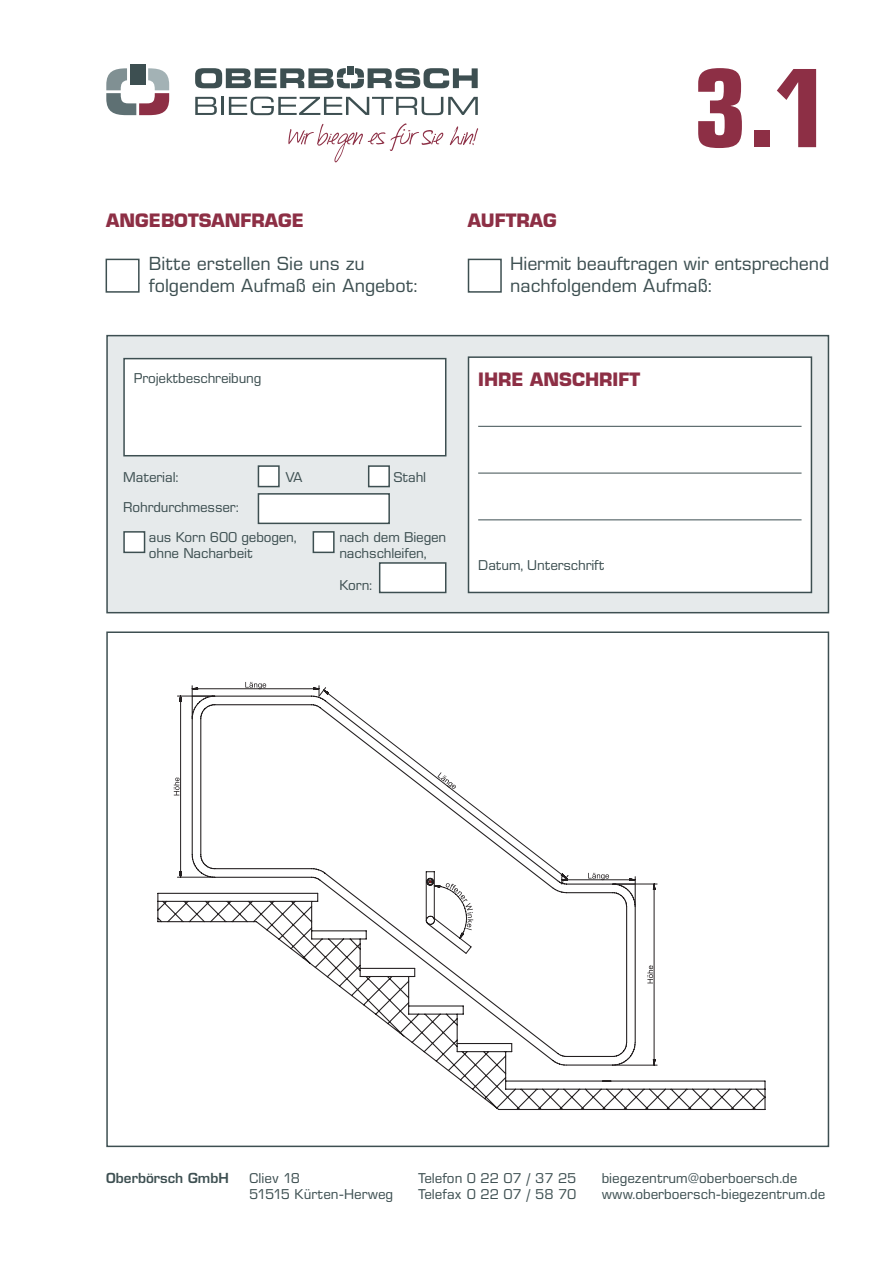
<style>
.page{position:relative;width:893px;height:1263px;background:#fff}
.page>*{position:absolute;margin:0;border:0;box-sizing:border-box;transform-origin:0 0}
.t1{font:700 condensed 108px "Eurostile";color:#8d2f45}
.t2{font:18px/21.6px "Eurostile SB";color:#3d4f51}
.t3{font:700 18px "Eurostile";color:#8d2f45}
.t4{font:13.5px/16.2px "Eurostile SB";letter-spacing:-.01em;color:#3d4f51}
.t5{font:600 13.5px "Eurostile";color:#3d4f51}
</style>
<div class="page">
<svg style="left:288px;top:123px;width:155px;height:39px"></svg>
<svg style="left:450px;top:126px;width:28px;height:19px"></svg>
<svg style="left:195px;top:97px;width:22px;height:18px"></svg>
<hr style="left:221px;top:97px;width:3px;height:18px;background:#3d4f51">
<svg style="left:229px;top:97px;width:249px;height:18px"></svg>
<svg style="left:195px;top:68px;width:283px;height:20px"></svg>
<div style="left:347px;top:66px;width:7px;height:9px;background:#3d4f51"></div>
<svg style="left:106px;top:68px;width:63px;height:47px"></svg>
<div style="left:130px;top:64px;width:15px;height:21px;background:#3d4f51"></div>
<div style="left:106px;top:259px;width:34px;height:34px;border:2px solid #3d4f51"></div>
<div style="left:468px;top:259px;width:34px;height:34px;border:2px solid #3d4f51"></div>
<div style="left:106px;top:335px;width:723px;height:278px;background:#e6eaeb;border:2px solid #3d4f51"></div>
<div style="left:468px;top:356px;width:344px;height:237px;background:#fff;border:2px solid #3d4f51"></div>
<hr style="left:478px;top:426px;width:323px;height:1px;background:#3d4f51">
<hr style="left:478px;top:473px;width:323px;height:1px;background:#3d4f51">
<hr style="left:478px;top:520px;width:323px;height:1px;background:#3d4f51">
<div style="left:123px;top:358px;width:323px;height:98px;background:#fff;border:2px solid #3d4f51"></div>
<div style="left:258px;top:465px;width:22px;height:22px;background:#fff;border:2px solid #3d4f51"></div>
<div style="left:368px;top:465px;width:22px;height:22px;background:#fff;border:2px solid #3d4f51"></div>
<div style="left:123px;top:531px;width:22px;height:22px;background:#fff;border:2px solid #3d4f51"></div>
<div style="left:313px;top:531px;width:22px;height:22px;background:#fff;border:2px solid #3d4f51"></div>
<div style="left:258px;top:493px;width:132px;height:31px;background:#fff;border:2px solid #3d4f51"></div>
<div style="left:379px;top:562px;width:67px;height:31px;background:#fff;border:2px solid #3d4f51"></div>
<svg style="left:157px;top:695px;width:609px;height:415px"></svg>
<hr style="left:177px;top:696px;width:38px;height:1px;background:#231f20">
<hr style="left:177px;top:877px;width:38px;height:1px;background:#231f20">
<svg style="left:172px;top:696px;width:10px;height:181px"></svg>
<hr style="left:613px;top:884px;width:44px;height:1px;background:#231f20">
<hr style="left:613px;top:1065px;width:44px;height:1px;background:#231f20">
<svg style="left:646px;top:884px;width:9px;height:181px"></svg>
<svg style="left:426px;top:885px;width:56px;height:70px"></svg>
<svg style="left:551px;top:871px;width:85px;height:195px"></svg>
<svg style="left:192px;top:681px;width:128px;height:15px"></svg>
<svg style="left:318px;top:687px;width:251px;height:198px"></svg>
<svg style="left:436px;top:770px;width:23px;height:22px"></svg>
<h2 class="t3" style="left:106px;top:209px;width:199px">ANGEBOTSANFRAGE</h2>
<h2 class="t2" style="left:149px;top:253px;width:270px">Bitte erstellen Sie uns zu folgendem Aufmaß ein Angebot:</h2>
<p class="t4" style="left:134px;top:370px;width:129px">Projektbeschreibung</p>
<h1 class="t1" style="left:694px;top:43px;width:136px">3.1</h1>
<h2 class="t3" style="left:468px;top:209px;width:91px">AUFTRAG</h2>
<h2 class="t2" style="left:510px;top:253px;width:320px">Hiermit beauftragen wir entsprechend nachfolgendem Aufmaß:</h2>
<h2 class="t3" style="left:478px;top:369px;width:164px">IHRE ANSCHRIFT</h2>
<p class="t4" style="left:123px;top:469px;width:57px">Material:</p>
<p class="t4" style="left:285px;top:469px;width:19px">VA</p>
<p class="t4" style="left:393px;top:469px;width:34px">Stahl</p>
<p class="t4" style="left:123px;top:499px;width:117px">Rohrdurchmesser:</p>
<p class="t4" style="left:149px;top:529px;width:149px">aus Korn 600 gebogen,</p>
<p class="t4" style="left:339px;top:529px;width:108px">nach dem Biegen</p>
<p class="t4" style="left:149px;top:545px;width:105px">ohne Nacharbeit</p>
<p class="t4" style="left:339px;top:545px;width:89px">nachschleifen,</p>
<p class="t4" style="left:339px;top:577px;width:34px">Korn:</p>
<p class="t4" style="left:478px;top:557px;width:128px">Datum, Unterschrift</p>
<p class="t5" style="left:106px;top:1169px;width:124px">Oberbörsch GmbH</p>
<p class="t4" style="left:249px;top:1170px;width:146px">Cliev 18<br>51515 Kürten-Herweg</p>
<p class="t4" style="left:418px;top:1170px;width:160px">Telefon 0 22 07 / 37 25<br>Telefax 0 22 07 / 58 70</p>
<p class="t4" style="left:602px;top:1170px;width:225px">biegezentrum@oberboersch.de www.oberboersch-biegezentrum.de</p>
</div>
